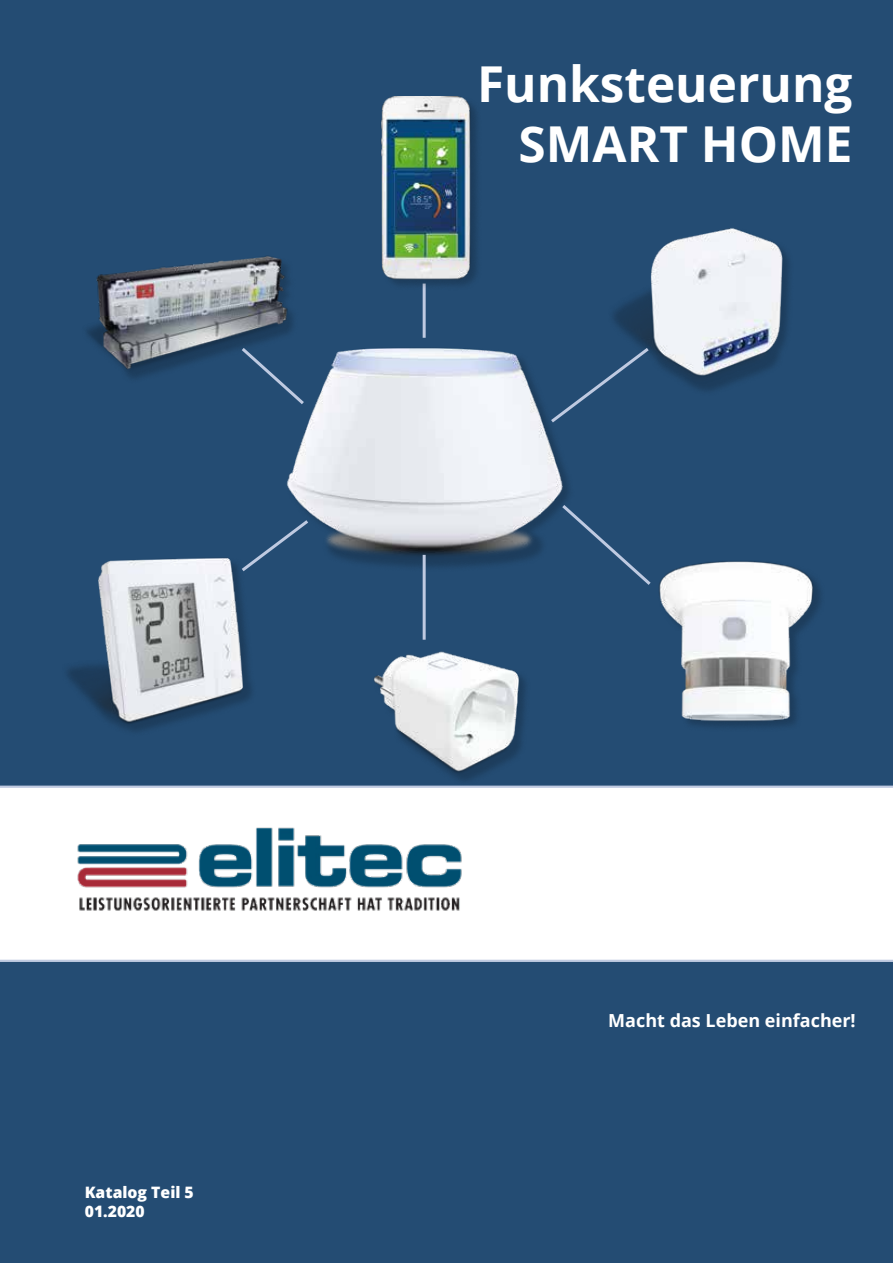
<style>
.page{position:relative;width:893px;height:1263px;background:#244c73}
.page>*{position:absolute;margin:0;border:0;box-sizing:border-box;transform-origin:0 0}
.t1{font:700 49.5px/59.4px "Open Sans";color:#fff;text-align:right}
.t2{font:700 18px "Open Sans";color:#fff}
.t3{font:800 15.75px/18.9px "Open Sans";color:#fff}
</style>
<div class="page">
<div style="left:0;top:787px;width:893px;height:173px;background:#fff"></div>
<hr style="left:0;top:786px;width:893px;height:2px;background:#bfcae1">
<hr style="left:0;top:960px;width:893px;height:2px;background:#bfcae1">
<img style="left:77px;top:827px;width:385px;height:84px">
<div style="left:287px;top:347px;width:288px;height:225px;background:#000;opacity:.2"></div>
<img style="left:287px;top:311px;width:288px;height:252px">
<img style="left:67px;top:558px;width:185px;height:173px">
<img style="left:341px;top:619px;width:212px;height:167px">
<img style="left:659px;top:561px;width:161px;height:166px">
<div style="left:81px;top:256px;width:217px;height:128px;background:#244c73"></div>
<img style="left:87px;top:255px;width:206px;height:119px">
<img style="left:613px;top:228px;width:176px;height:163px">
<hr style="left:423px;top:555px;width:3px;height:85px;background:#bfcae1">
<svg style="left:548px;top:345px;width:104px;height:80px"></svg>
<svg style="left:238px;top:517px;width:73px;height:57px"></svg>
<svg style="left:559px;top:502px;width:92px;height:83px"></svg>
<svg style="left:238px;top:345px;width:69px;height:62px"></svg>
<hr style="left:423px;top:284px;width:3px;height:54px;background:#bfcae1">
<div style="left:381px;top:96px;width:101px;height:194px;background:#22496f"></div>
<img style="left:381px;top:96px;width:95px;height:188px">
<h1 class="t1" style="left:477px;top:54px;width:377px">Funksteuerung<br>SMART HOME</h1>
<p class="t3" style="left:85px;top:1182px;width:111px">Katalog Teil 5<br>01.2020</p>
<p class="t2" style="left:608px;top:1008px;width:249px">Macht das Leben einfacher!</p>
</div>
